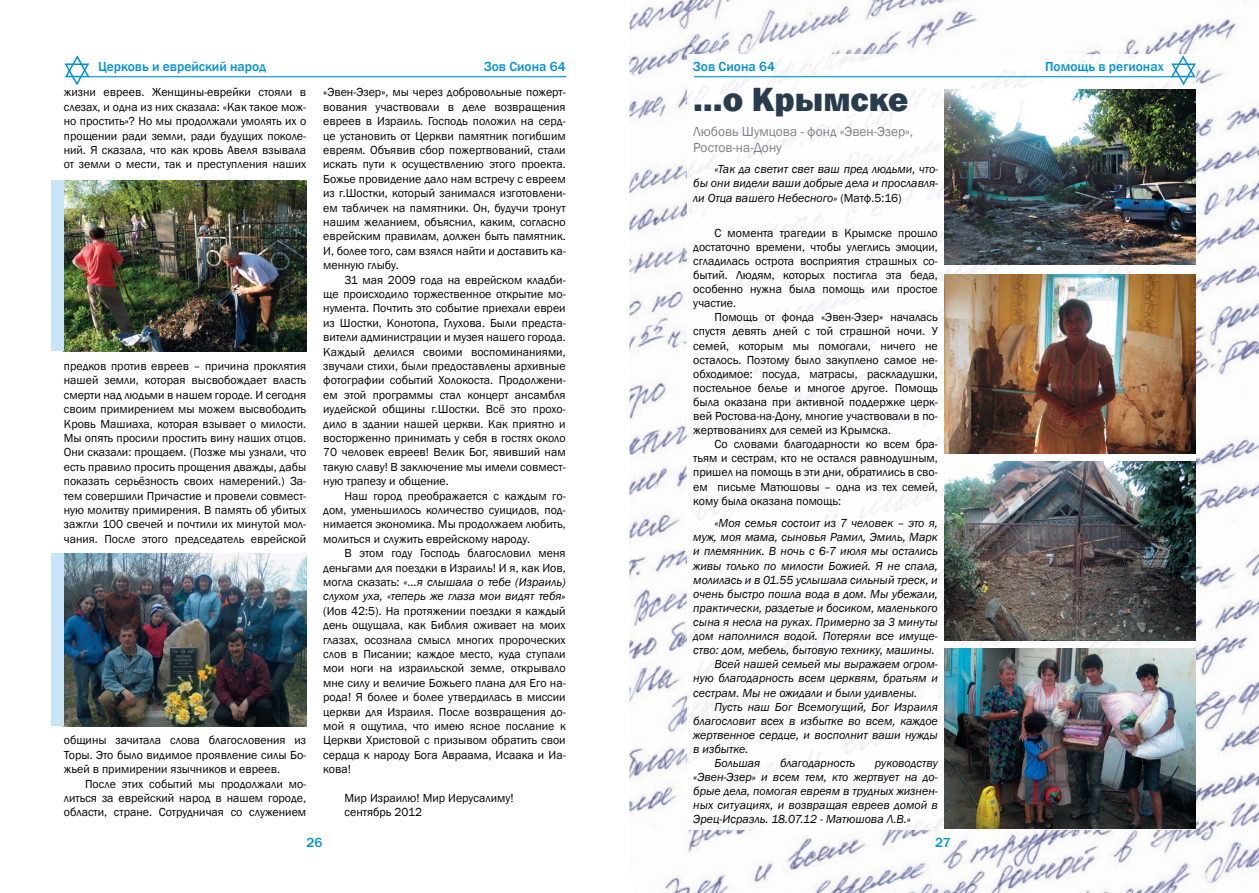
<style>
.page{position:relative;width:1259px;height:893px;background:#fff}
.page>*{position:absolute;margin:0;border:0;box-sizing:border-box;transform-origin:0 0}
.t1{font:800 34.5px "Franklin Gothic";color:#293c4d}
.t2{font:500 13.5px "Franklin Gothic";color:#0092d5}
.t3{font:13.5px/16.2px "Franklin Gothic";color:#808285}
.t4{font:12px/14.4px "Franklin Gothic";color:#000;text-align:justify}
.t5{font:italic 12px/14.1px "Franklin Gothic";color:#000;text-align:justify}
.s1{font-style:italic}
.s2{font-style:normal}
</style>
<div class="page">
<img style="left:629px;top:0;width:630px;height:893px">
<div style="left:687px;top:54px;width:508px;height:775px;background:#fff"></div>
<hr style="left:89px;top:76px;width:477px;height:1px;background:#0092d5">
<svg style="left:64px;top:55px;width:27px;height:31px"></svg>
<img style="left:64px;top:181px;width:242px;height:171px">
<img style="left:64px;top:554px;width:242px;height:172px">
<div style="left:51px;top:181px;width:13px;height:170px;background:#c7e4f8"></div>
<div style="left:51px;top:554px;width:13px;height:172px;background:#c7e4f8"></div>
<hr style="left:694px;top:76px;width:477px;height:1px;background:#0092d5">
<svg style="left:1169px;top:55px;width:28px;height:31px"></svg>
<img style="left:944px;top:89px;width:251px;height:176px">
<img style="left:944px;top:461px;width:251px;height:180px">
<img style="left:944px;top:274px;width:251px;height:180px">
<img style="left:944px;top:649px;width:251px;height:179px">
<p class="t2" style="left:98px;top:58px;width:169px">Церковь и еврейский народ</p>
<p class="t2" style="left:484px;top:58px;width:83px">Зов Сиона 64</p>
<p class="t4" style="left:64px;top:85px;width:244px">жизни евреев. Женщины-еврейки стояли в слезах, и одна из них сказала: «Как такое мож&shy;но простить»? Но мы продолжали умолять их о прощении ради земли, ради будущих поколе&shy;ний. Я сказала, что как кровь Авеля взывала от земли о мести, так и преступления наших</p>
<p class="t4" style="left:323px;top:85px;width:244px">«Эвен-Эзер», мы через добровольные пожерт&shy;вования участвовали в деле возвращения евреев в Израиль. Господь положил на серд&shy;це установить от Церкви памятник погибшим евреям. Объявив сбор пожертвований, стали искать пути к осуществлению этого проекта.<br>Божье провидение дало нам встречу с евреем из г.Шостки, который занимался изготовлени&shy;ем табличек на памятники. Он, будучи тронут нашим желанием, объяснил, каким, согласно еврейским правилам, должен быть памятник.<br>И, более того, сам взялся найти и доставить ка&shy;менную глыбу.</p>
<p class="t4" style="left:323px;top:273px;width:244px;text-indent:21px">31 мая 2009 года на еврейском кладби&shy;ще происходило торжественное открытие мо&shy;нумента. Почтить это событие приехали евреи из Шостки, Конотопа, Глухова. Были предста&shy;вители администрации и музея нашего города.<br>Каждый делился своими воспоминаниями, звучали стихи, были предоставлены архивные фотографии событий Холокоста. Продолжени&shy;ем этой программы стал концерт ансамбля иудейской общины г.Шостки. Всё это прохо&shy;дило в здании нашей церкви. Как приятно и восторженно принимать у себя в гостях около 70 человек евреев! Велик Бог, явивший нам такую славу! В заключение мы имели совмест&shy;ную трапезу и общение.</p>
<p class="t4" style="left:323px;top:489px;width:244px;text-indent:21px">Наш город преображается с каждым го&shy;дом, уменьшилось количество суицидов, под&shy;нимается экономика. Мы продолжаем любить, молиться и служить еврейскому народу.</p>
<p class="t4" style="left:323px;top:546px;width:244px;text-indent:21px">В этом году Господь благословил меня деньгами для поездки в Израиль! И я, как Иов, могла сказать: <span class="s1">«…я слышала о тебе (Израиль) слухом уха, «теперь же глаза мои видят тебя»</span></p>
<p class="t4" style="left:323px;top:604px;width:244px">(Иов 42:5). На протяжении поездки я каждый день ощущала, как Библия оживает на моих глазах, осознала смысл многих пророческих слов в Писании; каждое место, куда ступали мои ноги на израильской земле, открывало мне силу и величие Божьего плана для Его на&shy;рода! Я более и более утвердилась в миссии церкви для Израиля. После возвращения до&shy;мой я ощутила, что имею ясное послание к Церкви Христовой с призывом обратить свои сердца к народу Бога Авраама, Исаака и Иа&shy;кова!</p>
<p class="t4" style="left:344px;top:791px;width:171px">Мир Израилю! Мир Иерусалиму! сентябрь 2012</p>
<p class="t4" style="left:64px;top:359px;width:244px">предков против евреев – причина проклятия нашей земли, которая высвобождает власть смерти над людьми в нашем городе. И сегодня своим примирением мы можем высвободить Кровь Машиаха, которая взывает о милости.<br>Мы опять просили простить вину наших отцов.<br>Они сказали: прощаем. (Позже мы узнали, что есть правило просить прощения дважды, дабы показать серьёзность своих намерений.) За&shy;тем совершили Причастие и провели совмест&shy;ную молитву примирения. В память об убитых зажгли 100 свечей и почтили их минутой мол&shy;чания. После этого председатель еврейской</p>
<p class="t4" style="left:64px;top:733px;width:244px">общины зачитала слова благословения из Торы. Это было видимое проявление силы Бо&shy;жьей в примирении язычников и евреев.</p>
<p class="t4" style="left:64px;top:777px;width:244px;text-indent:21px">После этих событий мы продолжали мо&shy;литься за еврейский народ в нашем городе, области, стране. Сотрудничая со служением</p>
<p class="t2" style="left:306px;top:834px;width:17px">26</p>
<p class="t2" style="left:693px;top:58px;width:83px">Зов Сиона 64</p>
<p class="t2" style="left:1045px;top:58px;width:120px">Помощь в регионах</p>
<h1 class="t1" style="left:693px;top:77px;width:217px">…о Крымске</h1>
<p class="t3" style="left:693px;top:123px;width:221px">Любовь Шумцова - фонд «Эвен-Эзер»,<br>Ростов-на-Дону</p>
<p class="t5" style="left:693px;top:162px;width:246px;text-indent:21px">«Так да светит свет ваш пред людьми, что&shy;бы они видели ваши добрые дела и прославля&shy;ли Отца вашего Небесного» <span class="s2">(Матф.5:16)</span></p>
<p class="t4" style="left:693px;top:226px;width:246px;text-indent:21px">С момента трагедии в Крымске прошло достаточно времени, чтобы улеглись эмоции, сгладилась острота восприятия страшных со&shy;бытий. Людям, которых постигла эта беда, особенно нужна была помощь или простое участие.</p>
<p class="t4" style="left:693px;top:311px;width:246px;text-indent:21px">Помощь от фонда «Эвен-Эзер» началась спустя девять дней с той страшной ночи. У семей, которым мы помогали, ничего не осталось. Поэтому было закуплено самое не&shy;обходимое: посуда, матрасы, раскладушки, постельное белье и многое другое. Помощь была оказана при активной поддержке церк&shy;вей Ростова-на-Дону, многие участвовали в по&shy;жертвованиях для семей из Крымска.</p>
<p class="t4" style="left:693px;top:437px;width:246px;text-indent:21px">Со словами благодарности ко всем бра&shy;тьям и сестрам, кто не остался равнодушным, пришел на помощь в эти дни, обратились в сво&shy;ем письме Матюшовы – одна из тех семей, кому была оказана помощь:</p>
<p class="t5" style="left:714px;top:516px;width:225px">«Моя семья состоит из 7 человек – это я,</p>
<p class="t5" style="left:693px;top:531px;width:246px">муж, моя мама, сыновья Рамил, Эмиль, Марк</p>
<p class="t5" style="left:693px;top:545px;width:246px">и племянник. В ночь с 6-7 июля мы остались</p>
<p class="t5" style="left:693px;top:559px;width:246px">живы только по милости Божией. Я не спала,</p>
<p class="t5" style="left:693px;top:573px;width:246px">молилась и в 01.55 услышала сильный треск, и</p>
<p class="t5" style="left:693px;top:587px;width:246px">очень быстро пошла вода в дом. Мы убежали,</p>
<p class="t5" style="left:693px;top:601px;width:246px">практически, раздетые и босиком, маленького</p>
<p class="t5" style="left:693px;top:615px;width:246px">сына я несла на руках. Примерно за 3 минуты</p>
<p class="t5" style="left:693px;top:629px;width:246px">дом наполнился водой. Потеряли все имуще-</p>
<p class="t5" style="left:693px;top:643px;width:243px">ство: дом, мебель, бытовую технику, машины.</p>
<p class="t5" style="left:714px;top:657px;width:225px">Всей нашей семьей мы выражаем огром-</p>
<p class="t5" style="left:693px;top:672px;width:246px">ную благодарность всем церквям, братьям и</p>
<p class="t5" style="left:693px;top:686px;width:225px">сестрам. Мы не ожидали и были удивлены.</p>
<p class="t5" style="left:714px;top:700px;width:225px">Пусть наш Бог Всемогущий, Бог Израиля</p>
<p class="t5" style="left:693px;top:714px;width:246px">благословит всех в избытке во всем, каждое</p>
<p class="t5" style="left:693px;top:728px;width:246px">жертвенное сердце, и восполнит ваши нужды</p>
<p class="t5" style="left:693px;top:742px;width:57px">в избытке.</p>
<p class="t5" style="left:714px;top:756px;width:47px">Большая</p>
<p class="t5" style="left:780px;top:756px;width:77px">благодарность</p>
<p class="t5" style="left:693px;top:756px;width:246px;text-indent:182px">руководству «Эвен-Эзер» и всем тем, кто жертвует на до&shy;брые дела, помогая евреям в трудных жизнен&shy;ных ситуациях, и возвращая евреев домой в Эрец-Исраэль. 18.07.12 - Матюшова Л.В.»</p>
<p class="t2" style="left:935px;top:834px;width:17px">27</p>
</div>
